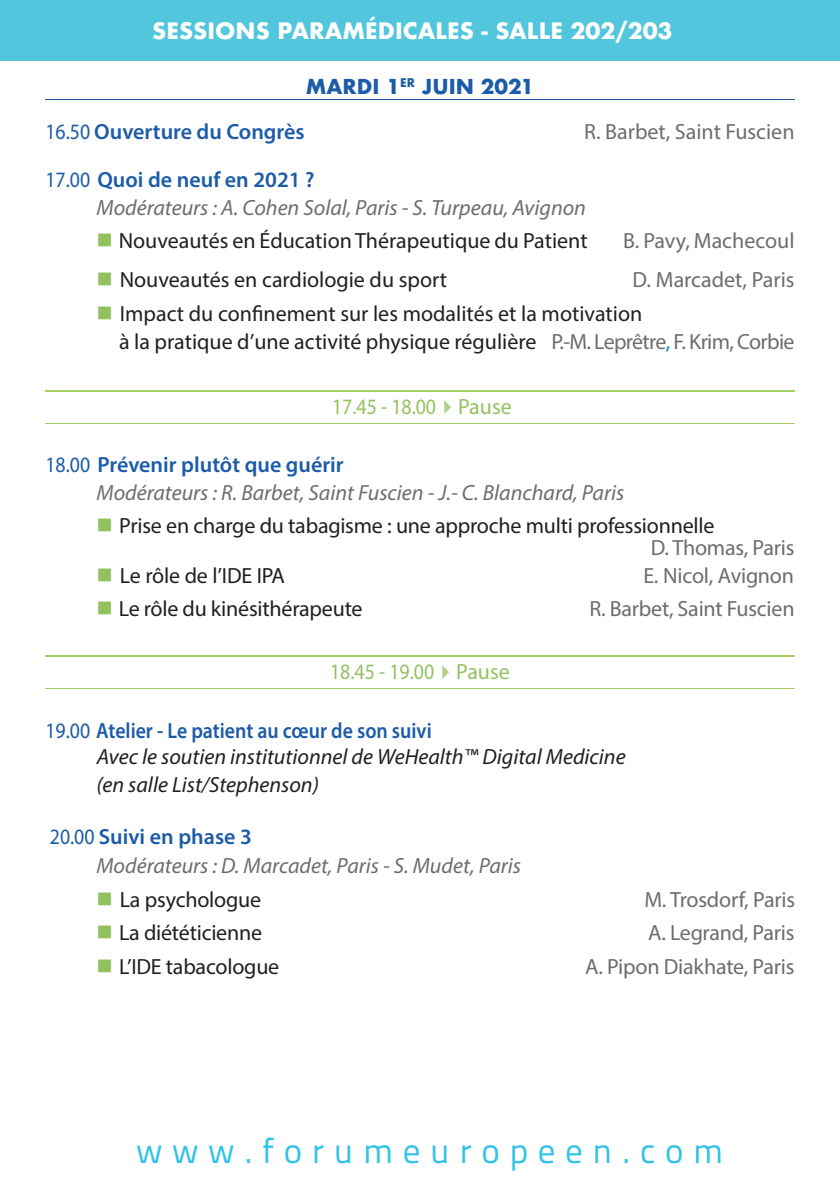
<style>
.page{position:relative;width:840px;height:1191px;background:#fff}
.page>*{position:absolute;margin:0;border:0;box-sizing:border-box;transform-origin:0 0}
.t1{font:35px "Titillium Text 22 L";letter-spacing:.275em;color:#32c3e8}
.t2{font:22px/28px "Myriad Pro";letter-spacing:-.01em;color:#231f20}
.t3{font:italic 22px/27.6px "Myriad Pro";color:#6c6d70}
.t4{font:22px "Myriad Pro";letter-spacing:-.01em;color:#6c6d70}
.t5{font:italic 22px/26px "Myriad Pro";color:#231f20}
.t6{font:700 22px "Futura";color:#fff}
.t7{font:22px "Myriad Pro";color:#93c160;scale:.9 1}
.t8{font:600 22px "Myriad Pro";color:#1b5ba8}
.t9{font:700 20px "Futura";color:#1b5ba8}
.s1{font-weight:400}
.s2{font-style:normal;color:#1b5ba8}
.s3{font-weight:600;font-style:normal;color:#1b5ba8}
.s4{color:#93c160}
.s5{color:#6c6d70}
.s6{color:#0085c9}
.s7{color:#b1d08d}
</style>
<div class="page">
<div style="left:0;top:0;width:839px;height:61px;background:#51c6dd"></div>
<hr style="left:45px;top:99px;width:749px;height:1px;background:#1b5ba8">
<hr style="left:45px;top:390px;width:749px;height:1px;background:#a5d066">
<hr style="left:45px;top:423px;width:749px;height:1px;background:#a5d066">
<hr style="left:45px;top:655px;width:749px;height:1px;background:#a5d066">
<hr style="left:45px;top:687px;width:749px;height:1px;background:#a5d066">
<p class="t6" style="left:152px;top:15px;width:521px">SESSIONS PARAMÉDICALES - SALLE 202/203</p>
<p class="t9" style="left:305px;top:72px;width:230px">MARDI 1<sup>ER</sup> JUIN 2021</p>
<p class="t8" style="left:45px;top:118px;width:261px"><span class="s1">16.50</span> Ouverture du Congrès</p>
<p class="t4" style="left:584px;top:118px;width:212px">R. Barbet, Saint Fuscien</p>
<p class="t3" style="left:96px;top:166px;width:491px;text-indent:-51px"><span class="s2">17.00</span> <span class="s3">Quoi de neuf en 2021 ?<br></span>Modérateurs : A. Cohen Solal, Paris - S. Turpeau, Avignon</p>
<p class="t2" style="left:96px;top:226px;width:492px"><span class="s4">■</span> Nouveautés en Éducation Thérapeutique du Patient</p>
<p class="t4" style="left:623px;top:227px;width:173px">B. Pavy, Machecoul</p>
<p class="t2" style="left:96px;top:266px;width:352px"><span class="s4">■</span> Nouveautés en cardiologie du sport</p>
<p class="t4" style="left:632px;top:266px;width:163px">D. Marcadet, Paris</p>
<p class="t2" style="left:119px;top:299px;width:676px;text-indent:-23px"><span class="s4">■</span> Impact du confinement sur les modalités et la motivation<br>à la pratique d’une activité physique régulière <span class="s5">P.-M. Leprêtre</span><span class="s6">,</span> <span class="s5">F. Krim, Corbie</span></p>
<p class="t7" style="left:332px;top:393px;width:201px">17.45 - 18.00<span class="s7">✔</span>Pause</p>
<p class="t3" style="left:96px;top:451px;width:529px;text-indent:-51px"><span class="s2">18.00</span> <span class="s3">Prévenir plutôt que guérir<br></span>Modérateurs : R. Barbet, Saint Fuscien - J.- C. Blanchard, Paris</p>
<p class="t2" style="left:650px;top:514px;width:145px;line-height:22px;text-indent:-554px"><span class="s4">■</span> Prise en charge du tabagisme : une approche multi professionnelle<br><span class="s5">D. Thomas, Paris</span></p>
<p class="t2" style="left:96px;top:561px;width:190px"><span class="s4">■</span> Le rôle de l’IDE IPA</p>
<p class="t4" style="left:643px;top:562px;width:152px">E. Nicol, Avignon</p>
<p class="t2" style="left:96px;top:594px;width:267px"><span class="s4">■</span> Le rôle du kinésithérapeute</p>
<p class="t4" style="left:589px;top:595px;width:206px">R. Barbet, Saint Fuscien</p>
<p class="t7" style="left:330px;top:658px;width:201px">18.45 - 19.00<span class="s7">✔</span>Pause</p>
<p class="t5" style="left:97px;top:717px;width:530px;text-indent:-51px"><span class="s2">19.00</span> <span class="s3">Atelier - Le patient au cœur de son suivi<br></span>Avec le soutien institutionnel de WeHealth™ Digital Medicine</p>
<p class="t5" style="left:96px;top:771px;width:224px">(en salle List/Stephenson)</p>
<p class="t3" style="left:96px;top:821px;width:426px;line-height:29.6px;text-indent:-47px"><span class="s2">20.00</span> <span class="s3">Suivi en phase 3<br></span>Modérateurs : D. Marcadet, Paris - S. Mudet, Paris</p>
<p class="t2" style="left:96px;top:885px;width:166px"><span class="s4">■</span> La psychologue</p>
<p class="t4" style="left:644px;top:886px;width:152px">M. Trosdorf, Paris</p>
<p class="t2" style="left:96px;top:918px;width:167px"><span class="s4">■</span> La diététicienne</p>
<p class="t4" style="left:647px;top:919px;width:148px">A. Legrand, Paris</p>
<p class="t2" style="left:96px;top:951px;width:184px"><span class="s4">■</span> L’IDE tabacologue</p>
<p class="t4" style="left:585px;top:952px;width:211px">A. Pipon Diakhate, Paris</p>
<h1 class="t1" style="left:136px;top:1124px;width:588px">www.forumeuropeen.com</h1>
</div>
